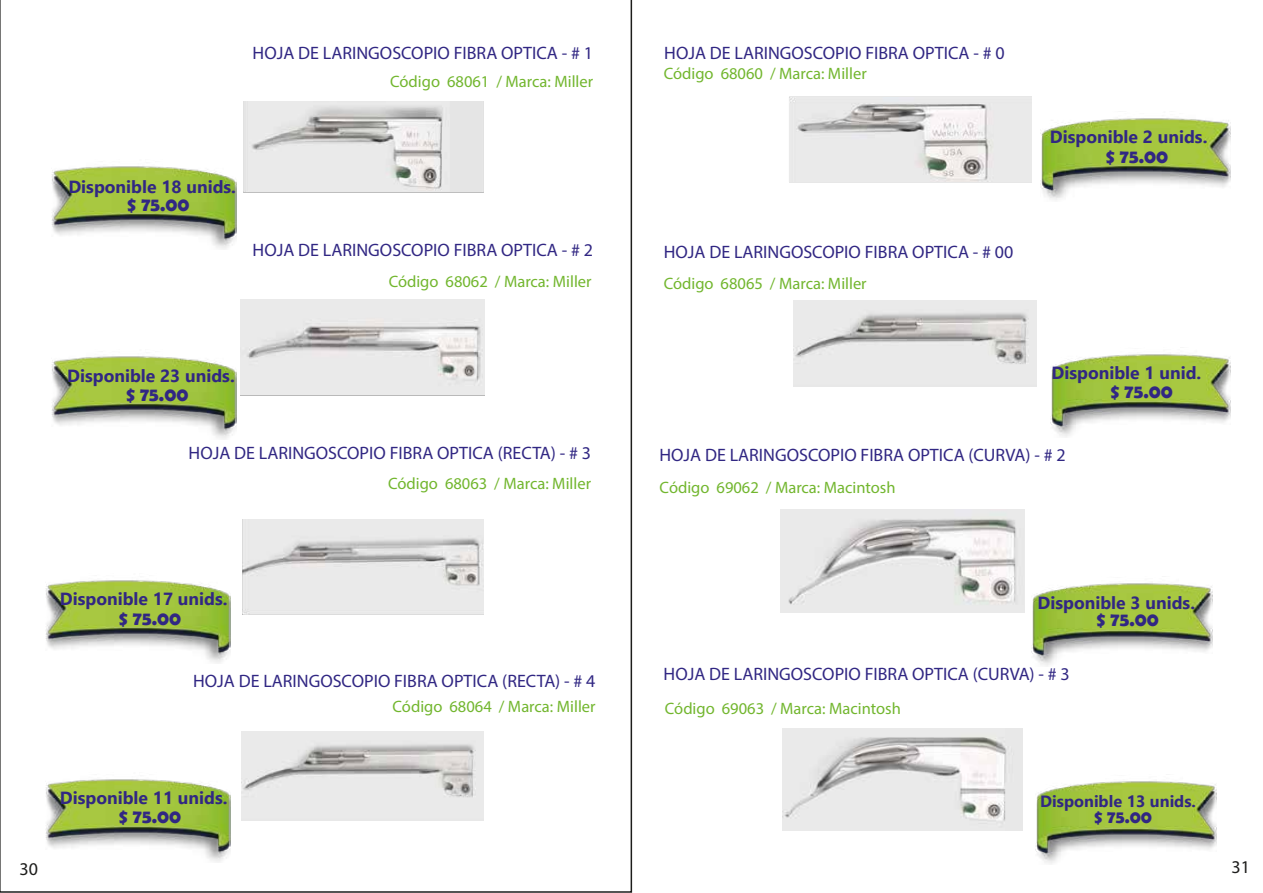
<style>
.page{position:relative;width:1263px;height:893px;background:#fff}
.page>*{position:absolute;margin:0;border:0;box-sizing:border-box;transform-origin:0 0}
.t1{font:700 19.2px "Berlin Sans FB Demi";color:#312783}
.t2{font:18px "Myriad Pro";color:#312783}
.t3{font:18px "Myriad Pro";color:#1d1d1b}
.t4{font:700 17.85px "Berlin Sans FB Demi";color:#312783}
.t5{font:700 17.55px "Segoe UI";color:#312783}
.t6{font:16.5px "Myriad Pro";color:#72b62e}
.t7{font:700 16.35px "Segoe UI";color:#312783}
</style>
<div class="page">
<img style="left:1040px;top:118px;width:190px;height:82px">
<img style="left:1032px;top:583px;width:180px;height:83px">
<img style="left:1050px;top:354px;width:180px;height:83px">
<svg style="left:0;top:0;width:632px;height:893px"></svg>
<img style="left:45px;top:574px;width:186px;height:90px">
<img style="left:45px;top:772px;width:186px;height:90px">
<img style="left:1036px;top:781px;width:180px;height:83px">
<img style="left:780px;top:510px;width:245px;height:102px">
<img style="left:782px;top:729px;width:241px;height:101px">
<img style="left:241px;top:731px;width:243px;height:89px">
<img style="left:241px;top:520px;width:243px;height:96px">
<img style="left:794px;top:301px;width:242px;height:85px">
<img style="left:240px;top:299px;width:245px;height:98px">
<img style="left:241px;top:102px;width:243px;height:91px">
<img style="left:789px;top:97px;width:242px;height:85px">
<p class="t2" style="left:253px;top:42px;width:342px">HOJA DE LARINGOSCOPIO FIBRA OPTICA - # 1</p>
<p class="t6" style="left:390px;top:71px;width:204px">Código 68061 / Marca: Miller</p>
<p class="t5" style="left:68px;top:171px;width:169px">Disponible 18 unids.</p>
<p class="t1" style="left:127px;top:193px;width:64px">$ 75.00</p>
<p class="t2" style="left:253px;top:239px;width:342px">HOJA DE LARINGOSCOPIO FIBRA OPTICA - # 2</p>
<p class="t6" style="left:389px;top:271px;width:204px">Código 68062 / Marca: Miller</p>
<p class="t5" style="left:67px;top:359px;width:169px">Disponible 23 unids.</p>
<p class="t1" style="left:126px;top:383px;width:64px">$ 75.00</p>
<p class="t2" style="left:189px;top:442px;width:404px">HOJA DE LARINGOSCOPIO FIBRA OPTICA (RECTA) - # 3</p>
<p class="t6" style="left:388px;top:473px;width:204px">Código 68063 / Marca: Miller</p>
<p class="t5" style="left:60px;top:583px;width:169px">Disponible 17 unids.</p>
<p class="t1" style="left:119px;top:607px;width:64px">$ 75.00</p>
<p class="t2" style="left:193px;top:670px;width:404px">HOJA DE LARINGOSCOPIO FIBRA OPTICA (RECTA) - # 4</p>
<p class="t6" style="left:393px;top:697px;width:204px">Código 68064 / Marca: Miller</p>
<p class="t3" style="left:20px;top:858px;width:20px">30</p>
<p class="t5" style="left:60px;top:781px;width:169px">Disponible 11 unids.</p>
<p class="t1" style="left:119px;top:805px;width:64px">$ 75.00</p>
<p class="t2" style="left:664px;top:42px;width:342px">HOJA DE LARINGOSCOPIO FIBRA OPTICA - # 0</p>
<p class="t6" style="left:664px;top:64px;width:204px">Código 68060 / Marca: Miller</p>
<p class="t2" style="left:664px;top:241px;width:351px">HOJA DE LARINGOSCOPIO FIBRA OPTICA - # 00</p>
<p class="t6" style="left:664px;top:273px;width:204px">Código 68065 / Marca: Miller</p>
<p class="t5" style="left:1050px;top:121px;width:159px">Disponible 2 unids.</p>
<p class="t1" style="left:1106px;top:145px;width:64px">$ 75.00</p>
<p class="t5" style="left:1051px;top:356px;width:151px">Disponible 1 unid.</p>
<p class="t1" style="left:1110px;top:380px;width:64px">$ 75.00</p>
<p class="t2" style="left:659px;top:444px;width:408px">HOJA DE LARINGOSCOPIO FIBRA OPTICA (CURVA) - # 2</p>
<p class="t6" style="left:660px;top:477px;width:237px">Código 69062 / Marca: Macintosh</p>
<p class="t5" style="left:1037px;top:586px;width:159px">Disponible 3 unids.</p>
<p class="t1" style="left:1096px;top:608px;width:64px">$ 75.00</p>
<p class="t2" style="left:664px;top:663px;width:408px">HOJA DE LARINGOSCOPIO FIBRA OPTICA (CURVA) - # 3</p>
<p class="t6" style="left:665px;top:698px;width:237px">Código 69063 / Marca: Macintosh</p>
<p class="t7" style="left:1040px;top:786px;width:157px">Disponible 13 unids.</p>
<p class="t4" style="left:1094px;top:806px;width:59px">$ 75.00</p>
<p class="t3" style="left:1231px;top:856px;width:20px">31</p>
</div>
